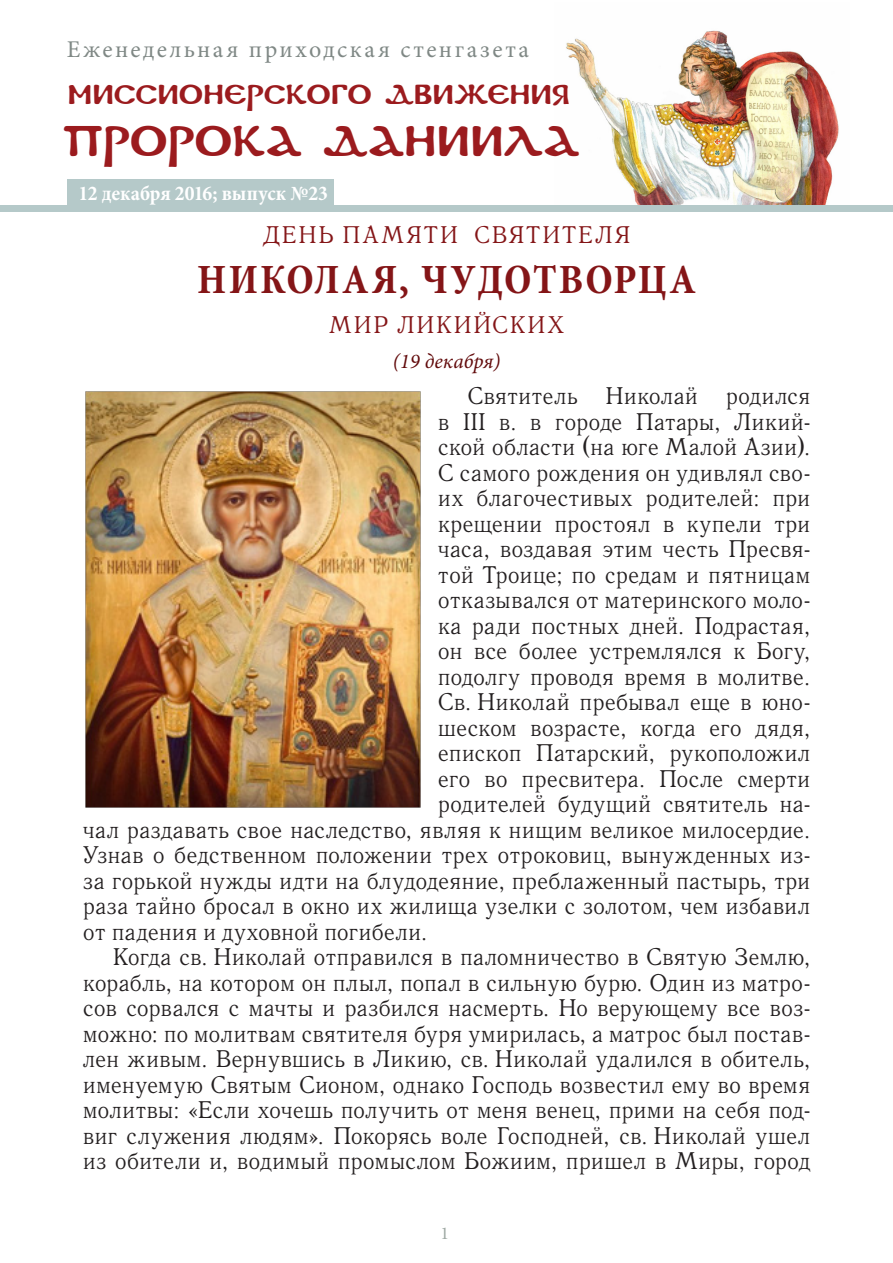
<style>
.page{position:relative;width:893px;height:1263px;background:#fff}
.page>*{position:absolute;margin:0;border:0;box-sizing:border-box;transform-origin:0 0}
.Название{font:700 condensed 42px "Minion Pro";letter-spacing:.045em;color:#841517}
.t1{font:42px "DS Coptic";letter-spacing:.005em;color:#9b1b1e}
.t2{font:27px "DS Coptic";letter-spacing:.005em;color:#9b1b1e}
.Святоотеческое_толко{font:24px/25.5px "Quant Antiqua C";letter-spacing:-.005em;color:#231f20;text-align:justify}
.t3{font:24px "Minion Pro";letter-spacing:.105em;color:#7f8885}
.Название-2{font:24px "Quant Antiqua C";letter-spacing:.075em;color:#841517}
.t4{font:700 condensed 21px "Minion Pro";letter-spacing:-.005em;color:#fff}
.Курсив{font:italic 21px "Minion Pro";color:#620b0c}
.t5{font:18px "Minion Pro";color:#9fa9a4}
</style>
<div class="page">
<div style="left:67px;top:180px;width:266px;height:29px;background:#b5c9c9"></div>
<img style="left:555px;top:30px;width:295px;height:176px">
<div style="left:0;top:206px;width:893px;height:6px;background:#b5c9c9"></div>
<img style="left:85px;top:391px;width:336px;height:417px">
<p class="t3" style="left:67px;top:33px;width:464px">Еженедельная приходская стенгазета</p>
<p class="t2" style="left:68px;top:77px;width:504px">Миссионерского движения</p>
<p class="t1" style="left:63px;top:113px;width:519px">ПРОРОКА ДАНИИЛА</p>
<p class="t4" style="left:78px;top:179px;width:251px">12 декабря 2016; выпуск №23</p>
<p class="Название-2" style="left:263px;top:221px;width:369px">ДЕНЬ ПАМЯТИ СВЯТИТЕЛЯ</p>
<p class="Название" style="left:197px;top:251px;width:500px">НИКОЛАЯ, ЧУДОТВОРЦА</p>
<p class="Название-2" style="left:329px;top:312px;width:237px">МИР ЛИКИЙСКИХ</p>
<p class="Курсив" style="left:393px;top:347px;width:109px">(19 декабря)</p>
<p class="Святоотеческое_толко" style="left:468px;top:384px;width:344px">Святитель Николай родился</p>
<p class="Святоотеческое_толко" style="left:438px;top:409px;width:374px">в III в. в городе Патары, Ликий-</p>
<p class="Святоотеческое_толко" style="left:438px;top:435px;width:374px">ской области (на юге Малой Азии).</p>
<p class="Святоотеческое_толко" style="left:438px;top:460px;width:374px">С самого рождения он удивлял сво-</p>
<p class="Святоотеческое_толко" style="left:438px;top:486px;width:374px">их благочестивых родителей: при</p>
<p class="Святоотеческое_толко" style="left:438px;top:511px;width:374px">крещении простоял в купели три</p>
<p class="Святоотеческое_толко" style="left:438px;top:537px;width:374px">часа, воздавая этим честь Пресвя-</p>
<p class="Святоотеческое_толко" style="left:438px;top:562px;width:374px">той Троице; по средам и пятницам</p>
<p class="Святоотеческое_толко" style="left:438px;top:588px;width:374px">отказывался от материнского моло-</p>
<p class="Святоотеческое_толко" style="left:438px;top:613px;width:374px">ка ради постных дней. Подрастая,</p>
<p class="Святоотеческое_толко" style="left:438px;top:639px;width:374px">он все более устремлялся к Богу,</p>
<p class="Святоотеческое_толко" style="left:438px;top:664px;width:374px">подолгу проводя время в молитве.</p>
<p class="Святоотеческое_толко" style="left:438px;top:690px;width:374px">Св. Николай пребывал еще в юно-</p>
<p class="Святоотеческое_толко" style="left:438px;top:715px;width:374px">шеском возрасте, когда его дядя,</p>
<p class="Святоотеческое_толко" style="left:438px;top:741px;width:374px">епископ Патарский, рукоположил</p>
<p class="Святоотеческое_толко" style="left:438px;top:766px;width:374px">его во пресвитера. После смерти</p>
<p class="Святоотеческое_толко" style="left:438px;top:792px;width:374px">родителей будущий святитель на-</p>
<p class="Святоотеческое_толко" style="left:83px;top:817px;width:729px">чал раздавать свое наследство, являя к нищим великое милосердие.</p>
<p class="Святоотеческое_толко" style="left:83px;top:843px;width:729px">Узнав о бедственном положении трех отроковиц, вынужденных из-</p>
<p class="Святоотеческое_толко" style="left:83px;top:868px;width:729px">за горькой нужды идти на блудодеяние, преблаженный пастырь, три</p>
<p class="Святоотеческое_толко" style="left:83px;top:894px;width:729px">раза тайно бросал в окно их жилища узелки с золотом, чем избавил</p>
<p class="Святоотеческое_толко" style="left:83px;top:919px;width:346px">от падения и духовной погибели.</p>
<p class="Святоотеческое_толко" style="left:83px;top:945px;width:729px;text-indent:30px">Когда св. Николай отправился в паломничество в Святую Землю, корабль, на котором он плыл, попал в сильную бурю. Один из матро&shy;сов сорвался с мачты и разбился насмерть. Но верующему все воз&shy;можно: по молитвам святителя буря умирилась, а матрос был постав&shy;лен живым. Вернувшись в Ликию, св. Николай удалился в обитель, именуемую Святым Сионом, однако Господь возвестил ему во время молитвы: «Если хочешь получить от меня венец, прими на себя под&shy;виг служения людям». Покорясь воле Господней, св. Николай ушел из обители и, водимый промыслом Божиим, пришел в Миры, город</p>
<p class="t5" style="left:440px;top:1221px;width:10px">1</p>
</div>
